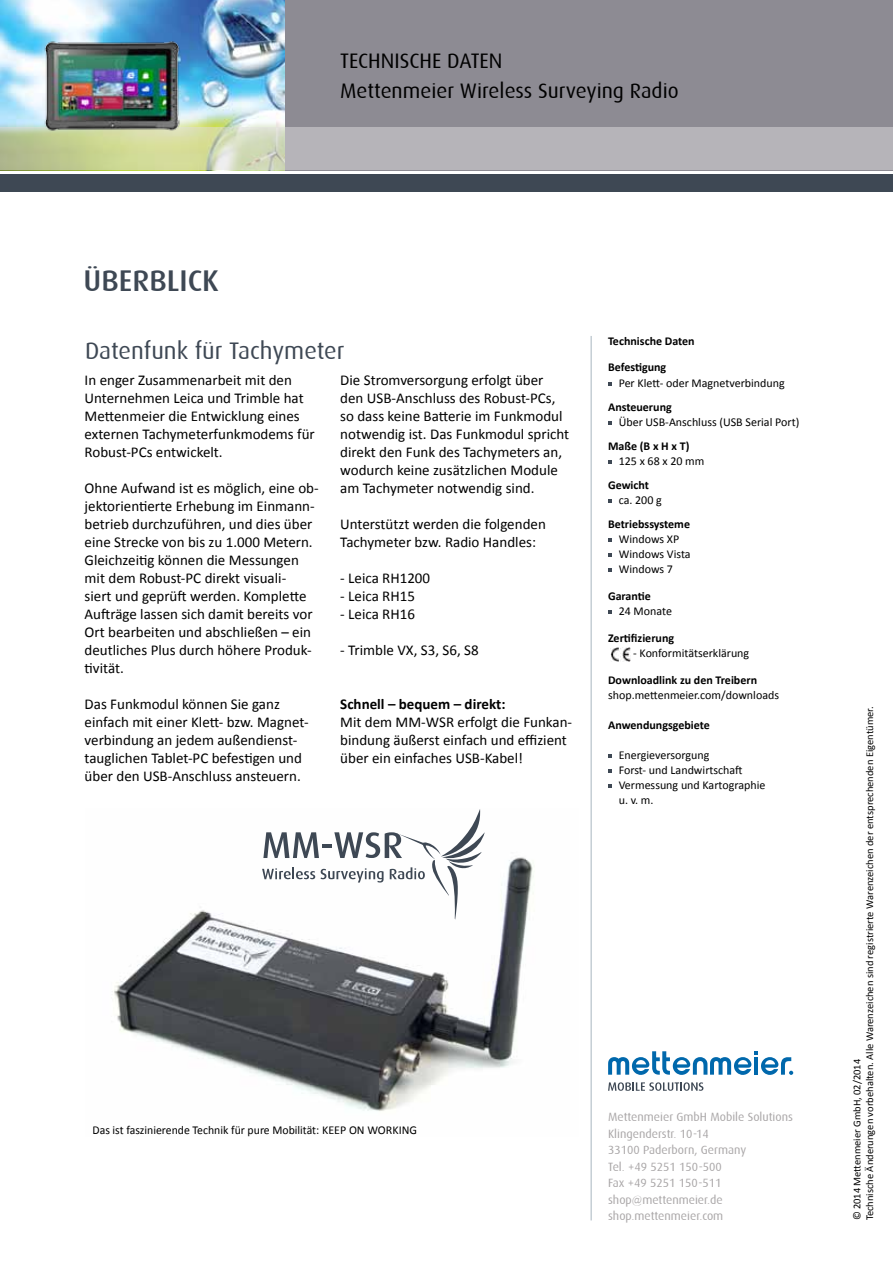
<style>
.page{position:relative;width:893px;height:1263px;background:#fff}
.page>*{position:absolute;margin:0;border:0;box-sizing:border-box;transform-origin:0 0}
.t1{font:500 30px "Dax";color:#3e4854}
.t2{font:24px "Dax";color:#3e4854}
.t3{font:21px/29.4px "Dax";color:#000}
.t4{font:15px/18px "Calibri";color:#000}
.t5{font:700 15px "Calibri";color:#000}
.t6{font:12px/15px "Calibri";color:#000}
.t7{font:12px/16.5px "Dax";color:#a9a6a7}
.t8{font:700 12px/25.5px "Calibri";color:#000}
.t9{font:10.5px/12.6px "Calibri";color:#000}
</style>
<div class="page">
<div style="left:0;top:0;width:893px;height:170px;background:#8d8b93"></div>
<img style="left:0;top:0;width:285px;height:128px">
<div style="left:0;top:174px;width:893px;height:17px;background:#3e4854"></div>
<svg style="left:0;top:128px;width:893px;height:42px;background:#bcbdb1"></svg>
<svg style="left:608px;top:382px;width:3px;height:4px"></svg>
<svg style="left:608px;top:421px;width:3px;height:4px"></svg>
<svg style="left:608px;top:460px;width:3px;height:4px"></svg>
<svg style="left:608px;top:499px;width:3px;height:4px"></svg>
<svg style="left:608px;top:538px;width:3px;height:4px"></svg>
<svg style="left:608px;top:553px;width:3px;height:4px"></svg>
<svg style="left:608px;top:568px;width:3px;height:4px"></svg>
<svg style="left:608px;top:610px;width:3px;height:4px"></svg>
<img style="left:611px;top:648px;width:19px;height:14px">
<svg style="left:608px;top:754px;width:3px;height:4px"></svg>
<svg style="left:608px;top:769px;width:3px;height:4px"></svg>
<svg style="left:608px;top:784px;width:3px;height:4px"></svg>
<svg style="left:608px;top:1082px;width:95px;height:9px"></svg>
<svg style="left:608px;top:1051px;width:185px;height:24px"></svg>
<hr style="left:591px;top:336px;width:1px;height:884px;background:#a8b6bf">
<img style="left:35px;top:34px;width:153px;height:102px">
<img style="left:114px;top:857px;width:420px;height:254px">
<svg style="left:262px;top:809px;width:223px;height:111px"></svg>
<h3 class="t3" style="left:340px;top:47px;width:340px">TECHNISCHE DATEN<br>Mettenmeier Wireless Surveying Radio</h3>
<h1 class="t1" style="left:84px;top:263px;width:137px">ÜBERBLICK</h1>
<h2 class="t2" style="left:85px;top:337px;width:261px">Datenfunk für Tachymeter</h2>
<p class="t4" style="left:85px;top:371px;width:232px">In enger Zusammenarbeit mit den<br>Unternehmen Leica und Trimble hat<br>Mettenmeier die Entwicklung eines externen Tachymeterfunkmodems für<br>Robust-PCs entwickelt.</p>
<p class="t4" style="left:85px;top:479px;width:236px">Ohne Aufwand ist es möglich, eine ob&shy;jektorientierte Erhebung im Einmann&shy;betrieb durchzuführen, und dies über eine Strecke von bis zu 1.000 Metern.<br>Gleichzeitig können die Messungen mit dem Robust-PC direkt visuali-<br>siert und geprüft werden. Komplette Aufträge lassen sich damit bereits vor Ort bearbeiten und abschließen – ein deutliches Plus durch höhere Produk&shy;tivität.</p>
<p class="t4" style="left:85px;top:695px;width:226px">Das Funkmodul können Sie ganz einfach mit einer Klett- bzw. Magnet&shy;verbindung an jedem außendienst&shy;tauglichen Tablet-PC befestigen und über den USB-Anschluss ansteuern.</p>
<p class="t4" style="left:340px;top:371px;width:231px">Die Stromversorgung erfolgt über den USB-Anschluss des Robust-PCs, so dass keine Batterie im Funkmodul notwendig ist. Das Funkmodul spricht direkt den Funk des Tachymeters an, wodurch keine zusätzlichen Module am Tachymeter notwendig sind.</p>
<p class="t4" style="left:340px;top:515px;width:207px">Unterstützt werden die folgenden<br>Tachymeter bzw. Radio Handles:</p>
<p class="t4" style="left:340px;top:569px;width:91px">- Leica RH1200</p>
<p class="t4" style="left:340px;top:587px;width:76px">- Leica RH15</p>
<p class="t4" style="left:340px;top:605px;width:76px">- Leica RH16</p>
<p class="t4" style="left:340px;top:641px;width:140px">- Trimble VX, S3, S6, S8</p>
<p class="t5" style="left:340px;top:695px;width:167px">Schnell – bequem – direkt:</p>
<p class="t4" style="left:340px;top:713px;width:233px">Mit dem MM-WSR erfolgt die Funkan&shy;bindung äußerst einfach und effizient über ein einfaches USB-Kabel!</p>
<p class="t8" style="left:608px;top:329px;width:88px">Technische Daten<br>Befestigung</p>
<p class="t6" style="left:619px;top:376px;width:168px">Per Klett- oder Magnetverbindung</p>
<p class="t8" style="left:608px;top:395px;width:65px">Ansteuerung</p>
<p class="t6" style="left:619px;top:415px;width:182px">Über USB-Anschluss (USB Serial Port)</p>
<p class="t8" style="left:608px;top:434px;width:83px">Maße (B x H x T)</p>
<p class="t6" style="left:619px;top:454px;width:87px">125 x 68 x 20 mm</p>
<p class="t8" style="left:608px;top:473px;width:43px">Gewicht</p>
<p class="t6" style="left:619px;top:493px;width:45px">ca. 200 g</p>
<p class="t8" style="left:608px;top:512px;width:83px">Betriebssysteme</p>
<p class="t6" style="left:619px;top:532px;width:73px">Windows XP<br>Windows Vista<br>Windows 7</p>
<p class="t8" style="left:608px;top:584px;width:44px">Garantie</p>
<p class="t6" style="left:619px;top:604px;width:55px">24 Monate</p>
<p class="t8" style="left:608px;top:626px;width:68px">Zertifizierung</p>
<p class="t6" style="left:633px;top:646px;width:118px">- Konformitätserklärung</p>
<p class="t8" style="left:608px;top:668px;width:151px">Downloadlink zu den Treibern</p>
<p class="t6" style="left:608px;top:688px;width:172px">shop.mettenmeier.com/downloads</p>
<p class="t8" style="left:608px;top:713px;width:103px">Anwendungsgebiete</p>
<p class="t6" style="left:619px;top:748px;width:148px">Energieversorgung<br>Forst- und Landwirtschaft<br>Vermessung und Kartographie u. v. m.</p>
<p class="t6" style="left:92px;top:1122px;width:326px">Das ist faszinierende Technik für pure Mobilität: KEEP ON WORKING</p>
<p class="t7" style="left:608px;top:1109px;width:186px">Mettenmeier GmbH Mobile Solutions<br>Klingenderstr. 10-14<br>33100 Paderborn, Germany<br>Tel. +49 5251 150-500<br>Fax +49 5251 150-511 shop@mettenmeier.de shop.mettenmeier.com</p>
<p class="t9" style="left:851px;top:1220px;width:515px;rotate:-90deg">© 2014 Mettenmeier GmbH, 02/2014<br>Technische Änderungen vorbehalten. Alle Warenzeichen sind registrierte Warenzeichen der entsprechenden Eigentümer.</p>
</div>
